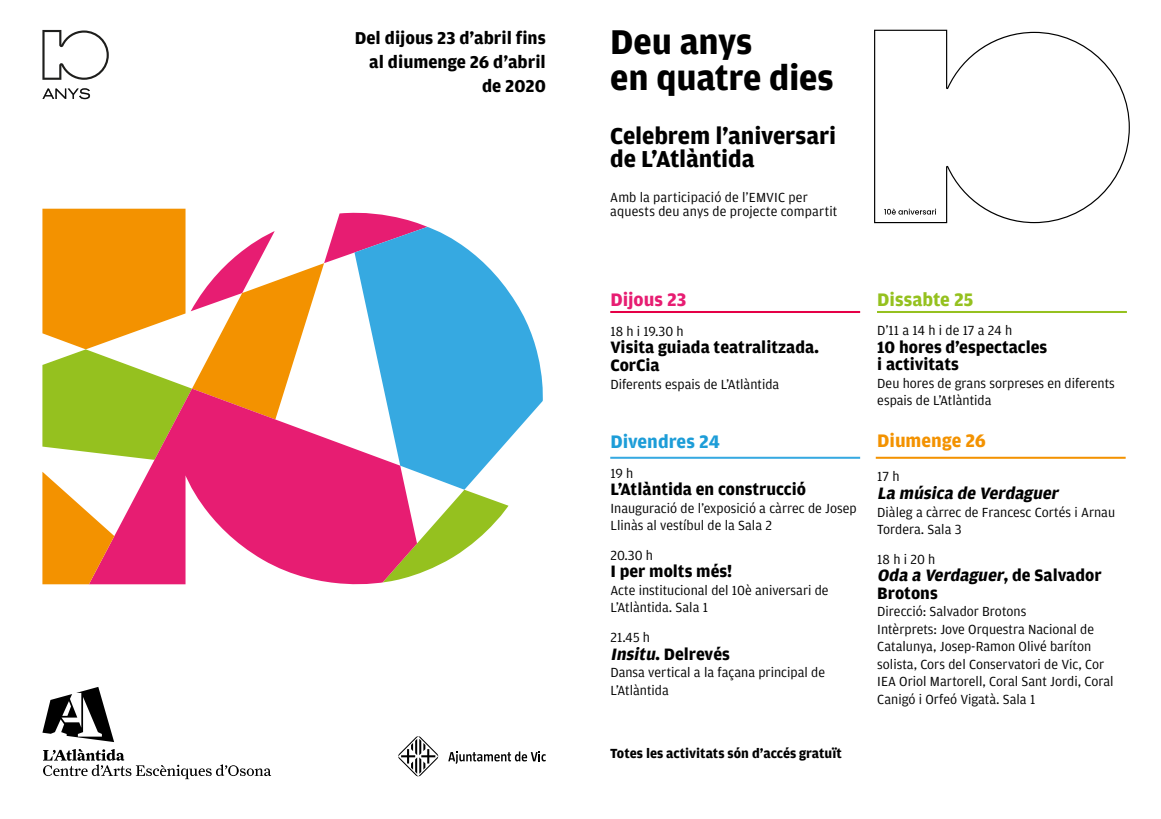
<style>
.page{position:relative;width:1161px;height:819px;background:#fff}
.page>*{position:absolute;margin:0;border:0;box-sizing:border-box;transform-origin:0 0}
.t1{font:700 36.4px/36.4px "Amplitude";letter-spacing:-.01em;color:#000}
.t2{font:700 24.5px/22.8px "Amplitude";letter-spacing:-.01em;color:#000}
.t3{font:700 19.25px "Amplitude";color:#1d9dd8}
.t4{font:700 19.25px "Amplitude";color:#95c11f}
.t5{font:700 19.25px "Amplitude";color:#f39200}
.t6{font:700 19.25px "Amplitude";color:#e71d72}
.t7{font:700 18.2px/23.8px "Amplitude";color:#000;text-align:right}
.t8{font:700 17.5px/17.5px "Amplitude";color:#000}
.t9{font:italic 700 17.5px "Amplitude";color:#000}
.t10{font:14px/17.5px "Amplitude";color:#000}
.t11{font:700 14px "Amplitude";color:#000}
.s1{font-style:italic}
</style>
<div class="page">
<svg style="left:398px;top:736px;width:41px;height:40px"></svg>
<svg style="left:448px;top:751px;width:98px;height:12px"></svg>
<svg style="left:42px;top:687px;width:72px;height:55px"></svg>
<svg style="left:43px;top:749px;width:228px;height:30px"></svg>
<svg style="left:42px;top:30px;width:67px;height:50px"></svg>
<svg style="left:42px;top:88px;width:48px;height:11px"></svg>
<svg style="left:42px;top:209px;width:385px;height:244px"></svg>
<svg style="left:354px;top:227px;width:189px;height:262px;fill:#36a9e1"></svg>
<svg style="left:417px;top:489px;width:91px;height:85px"></svg>
<svg style="left:89px;top:388px;width:328px;height:197px;fill:#e71d72"></svg>
<svg style="left:42px;top:471px;width:72px;height:113px"></svg>
<hr style="left:610px;top:311px;width:250px;height:2px;background:#e50047">
<hr style="left:610px;top:456px;width:250px;height:3px;background:#36a9e1">
<hr style="left:877px;top:311px;width:250px;height:2px;background:#95c11f">
<svg style="left:874px;top:30px;width:256px;height:193px"></svg>
<hr style="left:876px;top:456px;width:249px;height:3px;background:#f39200">
<h3 class="t7" style="left:355px;top:27px;width:192px">Del dijous 23 d’abril fins al diumenge 26 d’abril de 2020</h3>
<h1 class="t1" style="left:610px;top:24px;width:225px">Deu anys<br>en quatre dies</h1>
<h2 class="t2" style="left:610px;top:125px;width:227px">Celebrem l’aniversari de L’Atlàntida</h2>
<p class="t10" style="left:610px;top:190px;width:229px;line-height:14px">Amb la participació de l’EMVIC per aquests deu anys de projecte compartit</p>
<h3 class="t6" style="left:610px;top:289px;width:77px">Dijous 23</h3>
<p class="t10" style="left:610px;top:322px;width:75px">18 h i 19.30 h</p>
<p class="t8" style="left:610px;top:339px;width:210px">Visita guiada teatralitzada.<br>CorCia</p>
<p class="t10" style="left:610px;top:375px;width:170px">Diferents espais de L’Atlàntida</p>
<h3 class="t3" style="left:610px;top:431px;width:111px">Divendres 24</h3>
<p class="t10" style="left:610px;top:464px;width:25px">19 h</p>
<p class="t8" style="left:610px;top:480px;width:197px">L’Atlàntida en construcció</p>
<p class="t10" style="left:610px;top:499px;width:248px">Inauguració de l’exposició a càrrec de Josep<br>Llinàs al vestíbul de la Sala 2</p>
<p class="t10" style="left:610px;top:546px;width:44px">20.30 h</p>
<p class="t8" style="left:610px;top:563px;width:123px">I per molts més!</p>
<p class="t10" style="left:610px;top:581px;width:220px">Acte institucional del 10è aniversari de<br>L’Atlàntida. Sala 1</p>
<p class="t10" style="left:610px;top:628px;width:41px">21.45 h</p>
<p class="t8" style="left:610px;top:645px;width:121px"><span class="s1">Insitu</span>. Delrevés</p>
<p class="t10" style="left:610px;top:663px;width:216px">Dansa vertical a la façana principal de<br>L’Atlàntida</p>
<p class="t11" style="left:610px;top:745px;width:233px">Totes les activitats són d’accés gratuït</p>
<h3 class="t4" style="left:877px;top:288px;width:98px">Dissabte 25</h3>
<p class="t10" style="left:877px;top:322px;width:136px">D’11 a 14 h i de 17 a 24 h</p>
<p class="t8" style="left:877px;top:338px;width:172px">10 hores d’espectacles i activitats</p>
<p class="t10" style="left:877px;top:374px;width:239px">Deu hores de grans sorpreses en diferents espais de L’Atlàntida</p>
<h3 class="t5" style="left:877px;top:430px;width:110px">Diumenge 26</h3>
<p class="t10" style="left:877px;top:468px;width:24px">17 h</p>
<p class="t9" style="left:877px;top:483px;width:186px">La música de Verdaguer</p>
<p class="t10" style="left:877px;top:503px;width:239px">Diàleg a càrrec de Francesc Cortés i Arnau<br>Tordera. Sala 3</p>
<p class="t10" style="left:877px;top:550px;width:60px">18 h i 20 h</p>
<p class="t8" style="left:877px;top:566px;width:226px"><span class="s1">Oda a Verdaguer</span>, d e S a l v a d o r<br>Brotons</p>
<p class="t10" style="left:877px;top:603px;width:238px">Direcció: Salvador Brotons<br>Intèrprets: Jove Orquestra Nacional de Catalunya, Josep-Ramon Olivé baríton solista, Cors del Conservatori de Vic, Cor IEA Oriol Martorell, Coral Sant Jordi, Coral Canigó i Orfeó Vigatà. Sala 1</p>
</div>
